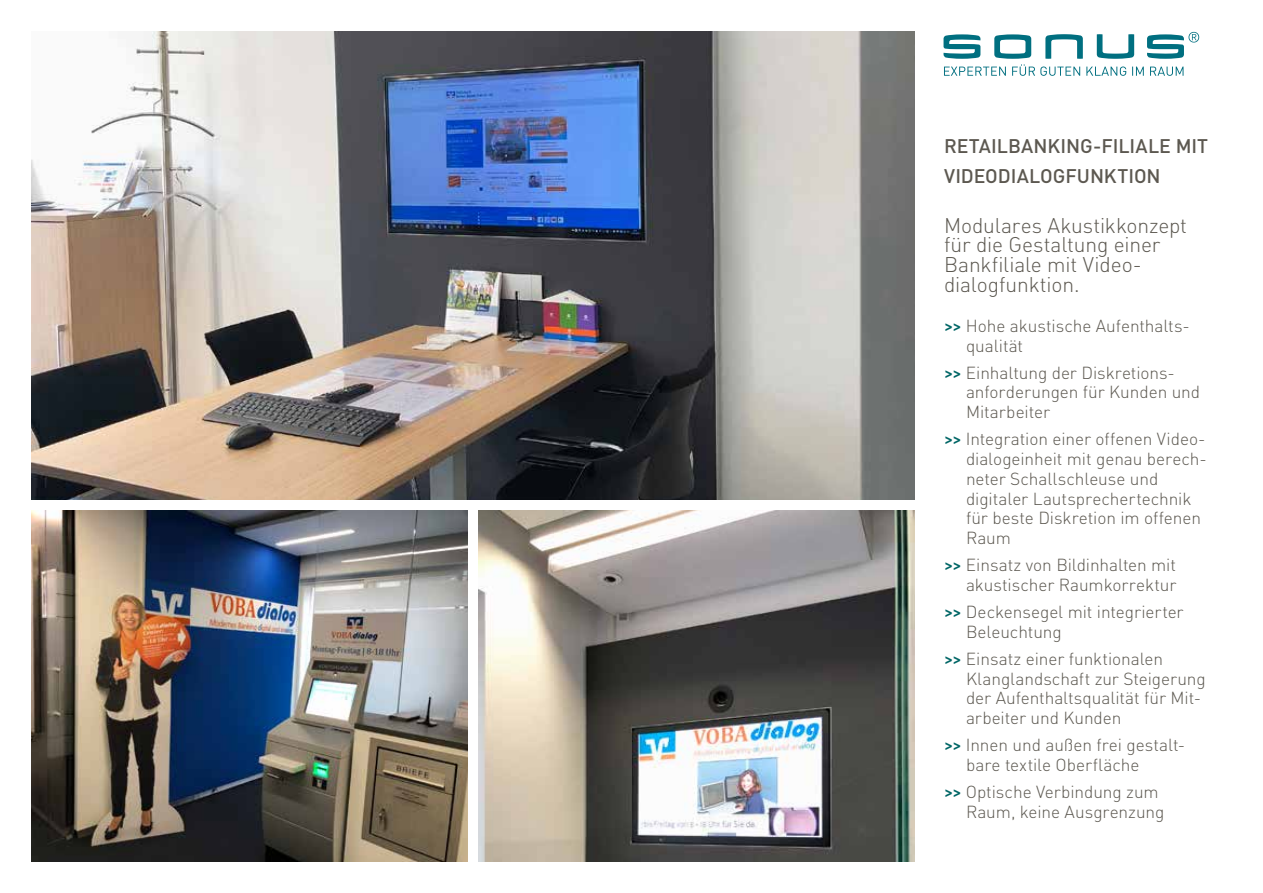
<style>
.page{position:relative;width:1263px;height:893px;background:#fff}
.page>*{position:absolute;margin:0;border:0;box-sizing:border-box;transform-origin:0 0}
.t1{font:21px/19.8px "DIN Light Alternate";letter-spacing:-.01em;color:#5c5850}
.t2{font:500 19.5px/30px "DIN";color:#5c5850}
.t3{font:17.25px/19.8px "DIN Light Alternate";letter-spacing:-.005em;color:#5c5850}
.s1{font-family:"DIN";font-weight:500;color:#066}
</style>
<div class="page">
<img style="left:32px;top:32px;width:882px;height:468px">
<img style="left:478px;top:510px;width:436px;height:351px">
<img style="left:32px;top:510px;width:436px;height:351px">
<svg style="left:943px;top:32px;width:256px;height:44px"></svg>
<p class="t2" style="left:944px;top:130px;width:266px">RETAILBANKING-FILIALE MIT<br>VIDEODIALOGFUNKTION</p>
<p class="t1" style="left:944px;top:215px;width:245px">Modulares Akustikkonzept für die Gestaltung einer<br>Bankfiliale mit Video&shy;dialogfunktion.</p>
<p class="t3" style="left:966px;top:315px;width:225px;text-indent:-22px"><span class="s1">&gt;&gt;</span> Hohe akustische Aufenthalts&shy;qualität</p>
<p class="t3" style="left:966px;top:362px;width:236px;text-indent:-22px"><span class="s1">&gt;&gt;</span> Einhaltung der Diskretions&shy;anforderungen für Kunden und<br>Mitarbeiter</p>
<p class="t3" style="left:966px;top:429px;width:242px;text-indent:-22px"><span class="s1">&gt;&gt;</span> Integration einer offenen Video&shy;dialogeinheit mit genau berech&shy;neter Schallschleuse und digitaler Lautsprechertechnik für beste Diskretion im offenen<br>Raum</p>
<p class="t3" style="left:944px;top:555px;width:234px;text-align:right"><span class="s1">&gt;&gt;</span> Einsatz von Bildinhalten mit akustischer Raumkorrektur</p>
<p class="t3" style="left:966px;top:602px;width:219px;text-indent:-22px"><span class="s1">&gt;&gt;</span> Deckensegel mit integrierter<br>Beleuchtung</p>
<p class="t3" style="left:966px;top:648px;width:241px;text-indent:-22px"><span class="s1">&gt;&gt;</span> Einsatz einer funktionalen<br>Klanglandschaft zur Steigerung der Aufenthaltsqualität für Mit&shy;arbeiter und Kunden</p>
<p class="t3" style="left:966px;top:735px;width:221px;text-indent:-22px"><span class="s1">&gt;&gt;</span> Innen und außen frei gestalt&shy;bare textile Oberfläche</p>
<p class="t3" style="left:966px;top:782px;width:200px;text-indent:-22px"><span class="s1">&gt;&gt;</span> Optische Verbindung zum<br>Raum, keine Ausgrenzung</p>
</div>
